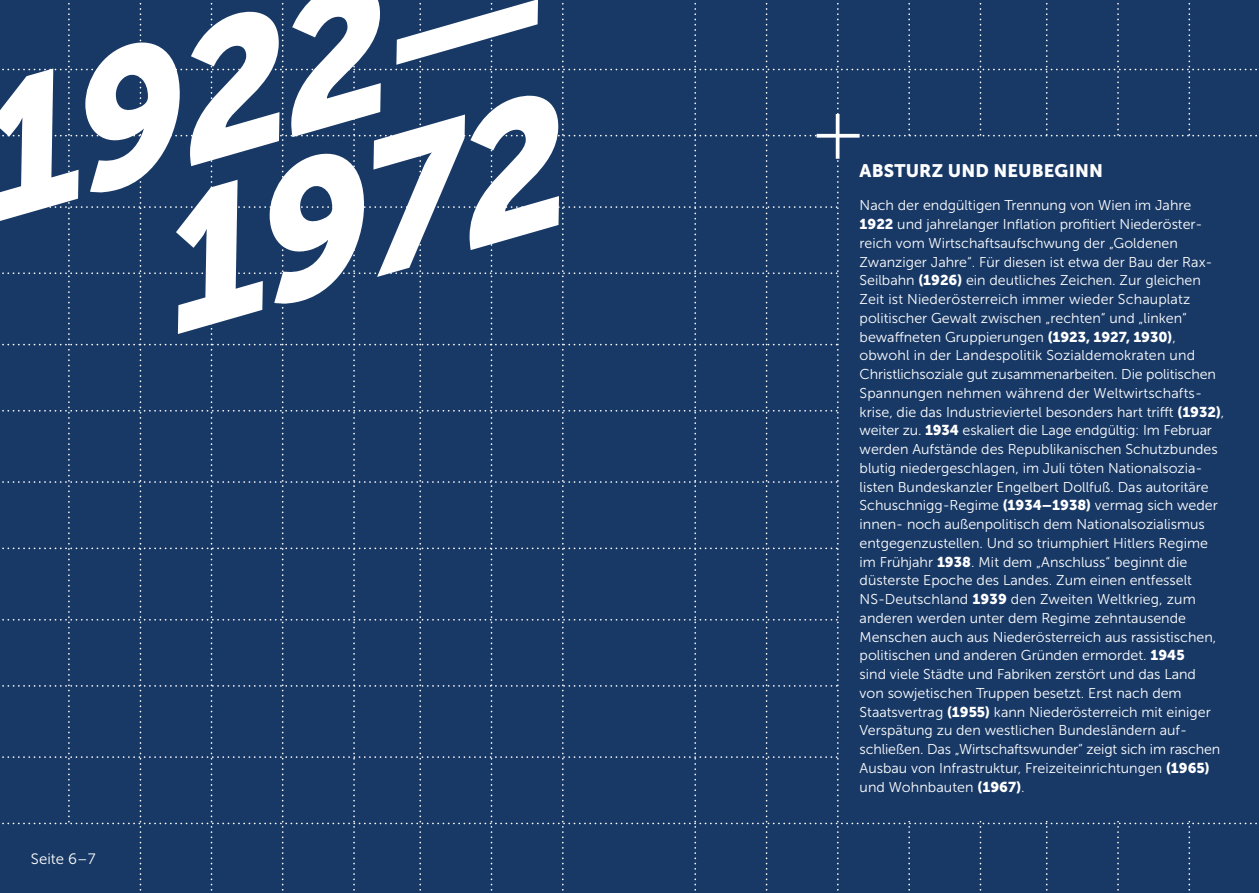
<style>
.page{position:relative;width:1259px;height:893px;background:#183966}
.page>*{position:absolute;margin:0;border:0;box-sizing:border-box;transform-origin:0 0}
.t1{font:italic 184.5px/157.6px "Museo Sans 900";color:#fff;text-align:right}
.t2{font:18px "Museo Sans 900";letter-spacing:.01em;color:#fff}
.t3{font:15px "Museo Sans 300";color:#fff}
.t4{font:14.25px/18.8px "Museo Sans 300";color:#fff}
.s1{font-family:"Museo Sans 900"}
</style>
<div class="page">
<div style="left:0;top:827px;width:138px;height:66px;background:#183966"></div>
<div style="left:840px;top:137px;width:419px;height:684px;background:#183966"></div>
<svg style="left:835px;top:114px;width:4px;height:45px"></svg>
<svg style="left:816px;top:134px;width:43px;height:4px"></svg>
<h1 class="t1" style="left:-56px;top:87px;width:589px;rotate:-16deg">1922—<br>1972</h1>
<p class="t3" style="left:31px;top:851px;width:66px">Seite 6–7</p>
<p class="t2" style="left:859px;top:160px;width:245px">ABSTURZ UND NEUBEGINN</p>
<p class="t4" style="left:859px;top:196px;width:366px">Nach der endgültigen Trennung von Wien im Jahre <span class="s1">1922</span> und jahrelanger Inflation profitiert Niederöster&shy;reich vom Wirtschaftsaufschwung der „Goldenen Zwanziger Jahre“. Für diesen ist etwa der Bau der Rax-Seilbahn <span class="s1">(1926)</span> ein deutliches Zeichen. Zur gleichen Zeit ist Niederösterreich immer wieder Schauplatz politischer Gewalt zwischen „rechten“ und „linken“ bewaffneten Gruppierungen <span class="s1">(1923, 1927, 1930)</span>, obwohl in der Landespolitik Sozialdemokraten und Christlichsoziale gut zusammenarbeiten. Die politischen Spannungen nehmen während der Weltwirtschafts&shy;krise, die das Industrieviertel besonders hart trifft <span class="s1">(1932)</span>, weiter zu. <span class="s1">1934</span> eskaliert die Lage endgültig: Im Februar werden Aufstände des Republikanischen Schutzbundes blutig niedergeschlagen, im Juli töten Nationalsozia&shy;listen Bundeskanzler Engelbert Dollfuß. Das autoritäre Schuschnigg-Regime <span class="s1">(1934–1938)</span> vermag sich weder innen- noch außenpolitisch dem Nationalsozialismus entgegenzustellen. Und so triumphiert Hitlers Regime im Frühjahr <span class="s1">1938</span>. Mit dem „Anschluss“ beginnt die düsterste Epoche des Landes. Zum einen entfesselt NS-Deutschland <span class="s1">1939</span> den Zweiten Weltkrieg, zum anderen werden unter dem Regime zehntausende Menschen auch aus Niederösterreich aus rassistischen, politischen und anderen Gründen ermordet. <span class="s1">1945<br></span>sind viele Städte und Fabriken zerstört und das Land<br>von sowjetischen Truppen besetzt. Erst nach dem Staatsvertrag <span class="s1">(1955)</span> kann Niederösterreich mit einiger Verspätung zu den westlichen Bundesländern auf&shy;schließen. Das „Wirtschaftswunder“ zeigt sich im raschen Ausbau von Infrastruktur, Freizeiteinrichtungen <span class="s1">(1965) </span>und Wohnbauten <span class="s1">(1967)</span>.</p>
</div>
